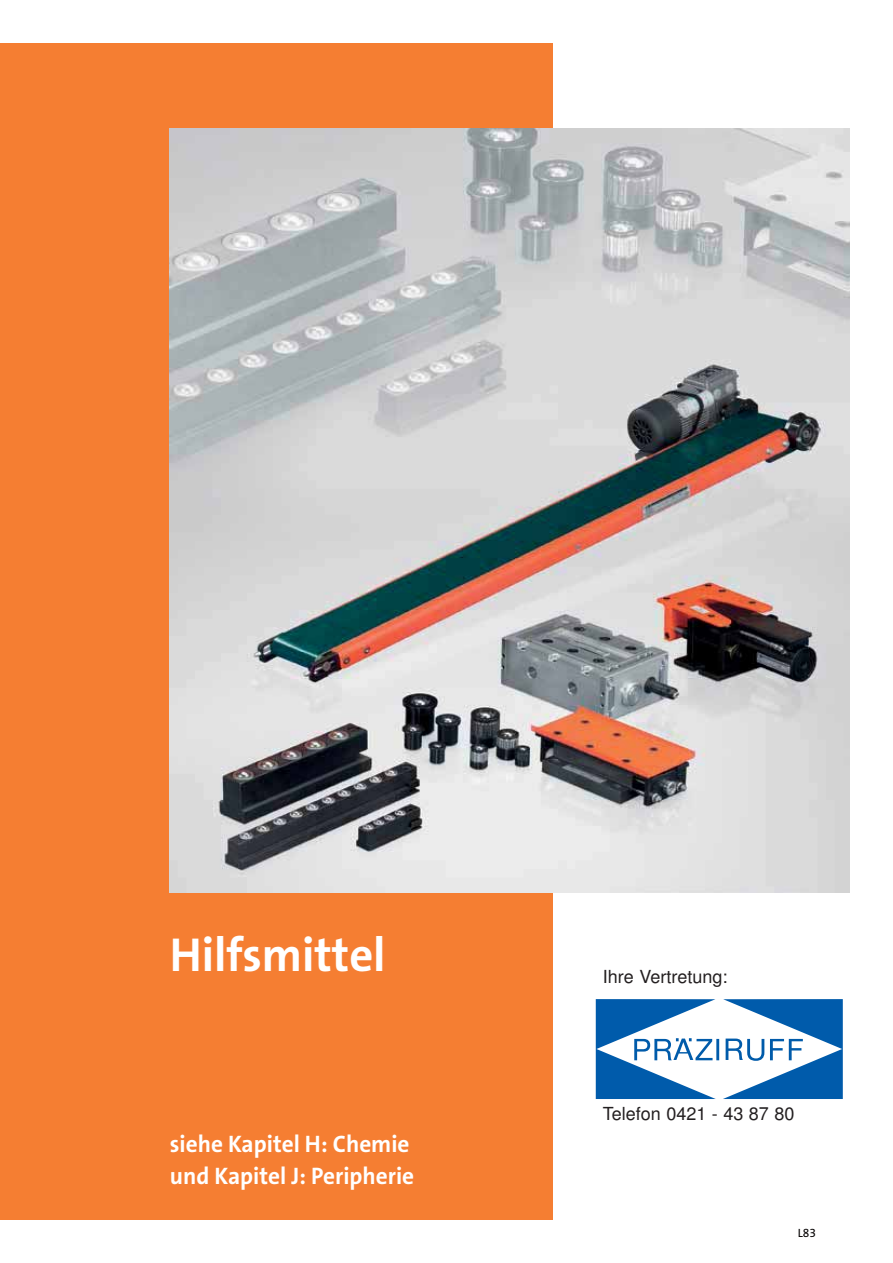
<style>
.page{position:relative;width:893px;height:1263px;background:#fff}
.page>*{position:absolute;margin:0;border:0;box-sizing:border-box;transform-origin:0 0}
.t1{font:48px "The Sans LP7 Bld";color:#fff}
.t2{font:24px/31.8px "The Sans LP7 Bld";color:#fff}
.t3{font:18px "Helvetica";color:#231f20}
.t4{font:12px "The Sans LP5 Plain";color:#040000}
</style>
<div class="page">
<div style="left:0;top:43px;width:552px;height:1177px;background:#f57e32"></div>
<img style="left:170px;top:128px;width:680px;height:765px">
<svg style="left:596px;top:999px;width:247px;height:100px"></svg>
<h1 class="t1" style="left:170px;top:934px;width:217px">Hilfsmittel</h1>
<p class="t2" style="left:170px;top:1130px;width:246px">siehe Kapitel H: Chemie und Kapitel J: Peripherie</p>
<p class="t3" style="left:603px;top:970px;width:126px">Ihre Vertretung:</p>
<p class="t3" style="left:603px;top:1107px;width:193px">Telefon 0421 - 43 87 80</p>
<p class="t4" style="left:798px;top:1228px;width:20px">L83</p>
</div>
